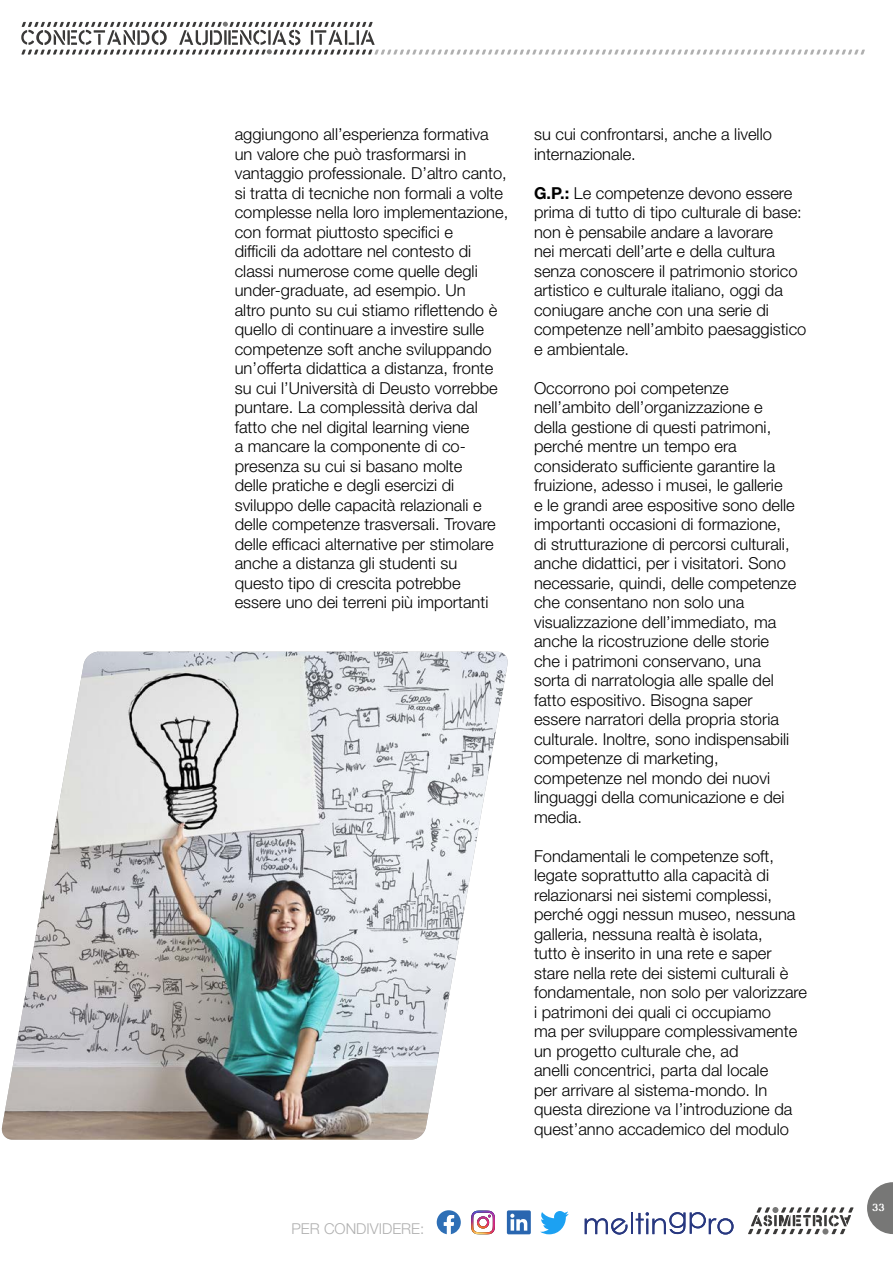
<style>
.page{position:relative;width:893px;height:1263px;background:#fff}
.page>*{position:absolute;margin:0;border:0;box-sizing:border-box;transform-origin:0 0}
.Texto{font:300 16.5px/19.5px "Helvetica Neue LT Std";color:#000}
.t1{font:300 15px "Helvetica Neue LT Std";color:#b0b0b0}
.t2{font:10.5px "ASIMETRICA STENCIL PRO Regular";color:#fff}
.s1{font-weight:700}
</style>
<div class="page">
<svg style="left:748px;top:1207px;width:106px;height:27px"></svg>
<svg style="left:867px;top:1182px;width:26px;height:52px"></svg>
<svg style="left:21px;top:22px;width:844px;height:33px"></svg>
<svg style="left:585px;top:1218px;width:42px;height:17px"></svg>
<hr style="left:631px;top:1213px;width:2px;height:21px;background:#283880">
<svg style="left:636px;top:1212px;width:97px;height:22px"></svg>
<svg style="left:476px;top:1210px;width:14px;height:1px"></svg>
<svg style="left:445px;top:1210px;width:16px;height:16px"></svg>
<svg style="left:540px;top:1211px;width:29px;height:22px"></svg>
<svg style="left:507px;top:1210px;width:24px;height:1px"></svg>
<svg style="left:542px;top:1211px;width:24px;height:23px"></svg>
<svg style="left:507px;top:1211px;width:24px;height:23px"></svg>
<svg style="left:471px;top:1211px;width:24px;height:23px"></svg>
<svg style="left:437px;top:1211px;width:23px;height:23px"></svg>
<img style="left:1px;top:652px;width:507px;height:488px">
<p class="Texto" style="left:235px;top:124px;width:275px">aggiungono all’esperienza formativa un valore che può trasformarsi in vantaggio professionale. D’altro canto, si tratta di tecniche non formali a volte complesse nella loro implementazione, con format piuttosto specifici e<br>difficili da adottare nel contesto di classi numerose come quelle degli under-graduate, ad esempio. Un<br>altro punto su cui stiamo riflettendo è quello di continuare a investire sulle competenze soft anche sviluppando un’offerta didattica a distanza, fronte su cui l’Università di Deusto vorrebbe puntare. La complessità deriva dal fatto che nel digital learning viene<br>a mancare la componente di co&shy;presenza su cui si basano molte<br>delle pratiche e degli esercizi di sviluppo delle capacità relazionali e delle competenze trasversali. Trovare delle efficaci alternative per stimolare anche a distanza gli studenti su questo tipo di crescita potrebbe essere uno dei terreni più importanti</p>
<p class="Texto" style="left:534px;top:124px;width:239px">su cui confrontarsi, anche a livello internazionale.</p>
<p class="Texto" style="left:534px;top:183px;width:274px"><span class="s1">G.P.:</span> Le competenze devono essere prima di tutto di tipo culturale di base: non è pensabile andare a lavorare<br>nei mercati dell’arte e della cultura senza conoscere il patrimonio storico artistico e culturale italiano, oggi da coniugare anche con una serie di competenze nell’ambito paesaggistico e ambientale.</p>
<p class="Texto" style="left:534px;top:378px;width:264px">Occorrono poi competenze nell’ambito dell’organizzazione e della gestione di questi patrimoni, perché mentre un tempo era considerato sufficiente garantire la fruizione, adesso i musei, le gallerie<br>e le grandi aree espositive sono delle importanti occasioni di formazione, di strutturazione di percorsi culturali, anche didattici, per i visitatori. Sono necessarie, quindi, delle competenze che consentano non solo una visualizzazione dell’immediato, ma anche la ricostruzione delle storie che i patrimoni conservano, una sorta di narratologia alle spalle del fatto espositivo. Bisogna saper essere narratori della propria storia culturale. Inoltre, sono indispensabili competenze di marketing, competenze nel mondo dei nuovi linguaggi della comunicazione e dei media.</p>
<p class="Texto" style="left:534px;top:846px;width:274px">Fondamentali le competenze soft, legate soprattutto alla capacità di relazionarsi nei sistemi complessi, perché oggi nessun museo, nessuna galleria, nessuna realtà è isolata,<br>tutto è inserito in una rete e saper stare nella rete dei sistemi culturali è fondamentale, non solo per valorizzare i patrimoni dei quali ci occupiamo<br>ma per sviluppare complessivamente un progetto culturale che, ad<br>anelli concentrici, parta dal locale<br>per arrivare al sistema-mondo. In questa direzione va l’introduzione da quest’anno accademico del modulo</p>
<p class="t1" style="left:291px;top:1219px;width:134px">PER CONDIVIDERE:</p>
<p class="t2" style="left:872px;top:1201px;width:14px">33</p>
</div>
